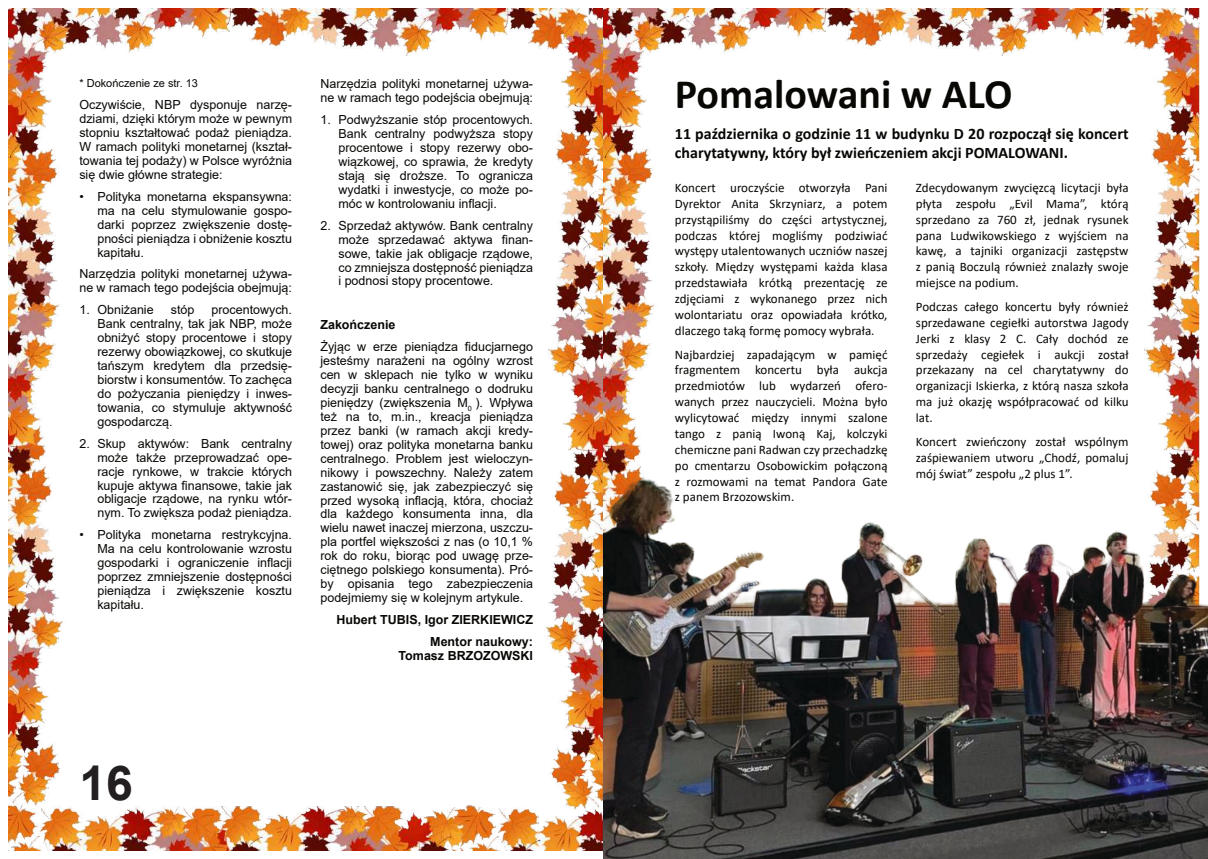
<style>
.page{position:relative;width:1208px;height:859px;background:#fff}
.page>*{position:absolute;margin:0;border:0;box-sizing:border-box;transform-origin:0 0}
.t1{font:700 48px "Arial";color:#231f20}
.t2{font:700 42px "Calibri";color:#080704}
.t3{font:700 16px/19.5px "Calibri";color:#080704}
.t4{font:13px/15.9px "Calibri";color:#080704;text-align:justify}
.t5{font:12.5px/13.9px "Arial";color:#080704;text-align:justify}
.t6{font:700 12.5px/21.9px "Arial";color:#080704;text-align:right}
.t7{font:11px "Arial";color:#080704}
</style>
<div class="page">
<img style="left:9px;top:9px;width:1190px;height:841px">
<img style="left:604px;top:473px;width:604px;height:386px">
<p class="t7" style="left:79px;top:79px;width:120px">* Dokończenie ze str. 13</p>
<p class="t5" style="left:79px;top:99px;width:214px">Oczywiście, NBP dysponuje narzę&shy;dziami, dzięki którym może w pewnym stopniu kształtować podaż pieniądza.<br>W ramach polityki monetarnej (kształ&shy;towania tej podaży) w Polsce wyróżnia się dwie główne strategie:</p>
<p class="t5" style="left:97px;top:191px;width:196px;text-indent:-18px">• Polityka monetarna ekspansywna: ma na celu stymulowanie gospo&shy;darki poprzez zwiększenie dostę&shy;pności pieniądza i obniżenie kosztu kapitału.</p>
<p class="t5" style="left:79px;top:268px;width:214px">Narzędzia polityki monetarnej używa&shy;ne w ramach tego podejścia obejmują:</p>
<p class="t5" style="left:79px;top:304px;width:76px">1. Obniżanie</p>
<p class="t5" style="left:171px;top:304px;width:25px">stóp</p>
<p class="t5" style="left:97px;top:304px;width:196px;text-indent:114px">procentowych.<br>Bank centralny, tak jak NBP, może obniżyć stopy procentowe i stopy rezerwy obowiązkowej, co skutkuje tańszym kredytem dla przedsię&shy;biorstw i konsumentów. To zachęca do pożyczania pieniędzy i inwes&shy;towania, co stymuluje aktywność gospodarczą.</p>
<p class="t5" style="left:97px;top:437px;width:196px;text-indent:-18px">2. Skup aktywów: Bank centralny może także przeprowadzać ope&shy;racje rynkowe, w trakcie których kupuje aktywa finansowe, takie jak obligacje rządowe, na rynku wtór&shy;nym. To zwiększa podaż pieniądza.</p>
<p class="t5" style="left:97px;top:529px;width:196px;text-indent:-18px">• Polityka monetarna restrykcyjna.<br>Ma na celu kontrolowanie wzrostu gospodarki i ograniczenie inflacji poprzez zmniejszenie dostępności pieniądza i zwiększenie kosztu kapitału.</p>
<p class="t5" style="left:320px;top:78px;width:214px">Narzędzia polityki monetarnej używa&shy;ne w ramach tego podejścia obejmują:</p>
<p class="t5" style="left:338px;top:114px;width:196px;text-indent:-18px">1. Podwyższanie stóp procentowych.<br>Bank centralny podwyższa stopy procentowe i stopy rezerwy obo&shy;wiązkowej, co sprawia, że kredyty stają się droższe. To ogranicza wydatki i inwestycje, co może po&shy;móc w kontrolowaniu inflacji.</p>
<p class="t5" style="left:338px;top:220px;width:196px;text-indent:-18px">2. Sprzedaż aktywów. Bank centralny może sprzedawać aktywa finan&shy;sowe, takie jak obligacje rządowe, co zmniejsza dostępność pieniądza i podnosi stopy procentowe.</p>
<p class="t6" style="left:320px;top:315px;width:77px">Zakończenie</p>
<p class="t5" style="left:320px;top:341px;width:214px">Żyjąc w erze pieniądza fiducjarnego jesteśmy narażeni na ogólny wzrost cen w sklepach nie tylko w wyniku decyzji banku centralnego o dodruku pieniędzy (zwiększenia M<sub>0</sub> ). Wpływa też na to, m.in., kreacja pieniądza przez banki (w ramach akcji kredy&shy;towej) oraz polityka monetarna banku centralnego. Problem jest wieloczyn&shy;nikowy i powszechny. Należy zatem zastanowić się, jak zabezpieczyć się przed wysoką inflacją, która, chociaż dla każdego konsumenta inna, dla wielu nawet inaczej mierzona, uszczu&shy;pla portfel większości z nas (o 10,1 % rok do roku, biorąc pod uwagę prze&shy;ciętnego polskiego konsumenta). Pró&shy;by opisania tego zabezpieczenia podejmiemy się w kolejnym artykule.</p>
<p class="t6" style="left:336px;top:610px;width:198px">Hubert TUBIS, Igor ZIERKIEWICZ<br>Mentor naukowy:</p>
<p class="t6" style="left:398px;top:646px;width:136px">Tomasz BRZOZOWSKI</p>
<h1 class="t1" style="left:79px;top:765px;width:55px">16</h1>
<h2 class="t2" style="left:675px;top:76px;width:339px">Pomalowani w ALO</h2>
<p class="t3" style="left:675px;top:125px;width:455px">11 października o godzinie 11 w budynku D 20 rozpoczął się koncert charytatywny, który był zwieńczeniem akcji POMALOWANI.</p>
<p class="t4" style="left:675px;top:181px;width:214px">Koncert uroczyście otworzyła Pani Dyrektor Anita Skrzyniarz, a potem przystąpiliśmy do części artystycznej, podczas której mogliśmy podziwiać występy utalentowanych uczniów naszej szkoły. Między występami każda klasa przedstawiała krótką prezentację ze zdjęciami z wykonanego przez nich wolontariatu oraz opowiadała krótko, dlaczego taką formę pomocy wybrała.</p>
<p class="t4" style="left:675px;top:347px;width:214px">Najbardziej zapadającym w pamięć fragmentem koncertu była aukcja przedmiotów lub wydarzeń ofero&shy;wanych przez nauczycieli. Można było wylicytować między innymi szalone tango z panią Iwoną Kaj, kolczyki chemiczne pani Radwan czy przechadzkę po cmentarzu Osobowickim połączoną z rozmowami na temat Pandora Gate z panem Brzozowskim.</p>
<p class="t4" style="left:916px;top:181px;width:214px">Zdecydowanym zwycięzcą licytacji była płyta zespołu „Evil Mama”, którą sprzedano za 760 zł, jednak rysunek pana Ludwikowskiego z wyjściem na kawę, a tajniki organizacji zastępstw z panią Boczulą również znalazły swoje miejsce na podium.</p>
<p class="t4" style="left:916px;top:300px;width:214px">Podczas całego koncertu były również sprzedawane cegiełki autorstwa Jagody Jerki z klasy 2 C. Cały dochód ze sprzedaży cegiełek i aukcji został przekazany na cel charytatywny do organizacji Iskierka, z którą nasza szkoła ma już okazję współpracować od kilku lat.</p>
<p class="t4" style="left:916px;top:435px;width:214px">Koncert zwieńczony został wspólnym zaśpiewaniem utworu „Chodź, pomaluj mój świat” zespołu „2 plus 1”.</p>
</div>
